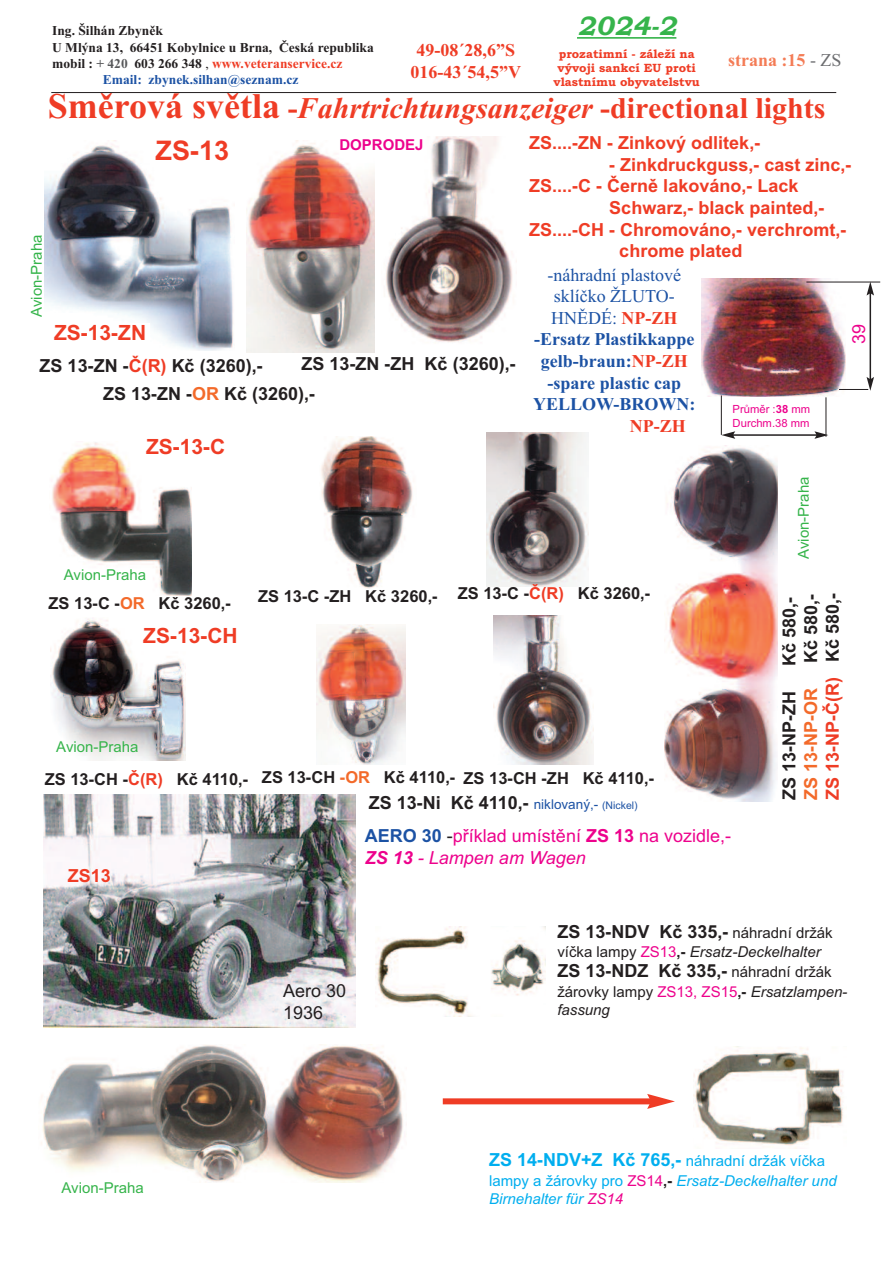
<style>
.page{position:relative;width:893px;height:1263px;background:#fff}
.page>*{position:absolute;margin:0;border:0;box-sizing:border-box;transform-origin:0 0}
.t1{font:italic 700 30px "Times New Roman";color:#ef3c25}
.t2{font:italic 700 27px "Bookman Old Style";color:#36b44b}
.t3{font:700 27px "Arial";color:#ef3c25}
.t4{font:700 21px "Arial";color:#ef3c25}
.t5{font:700 18px/21.6px "Arial";color:#231f20;text-align:right}
.t6{font:700 18px "Arial";color:#ef3c25}
.t7{font:700 18px/21.6px "Times New Roman";color:#1c52a4;text-align:center}
.t8{font:18px/21.6px "Arial";color:#ed028c}
.t9{font:700 18px/21.6px "Times New Roman";color:#ef3c25;text-align:center}
.t10{font:700 18px "Times New Roman";color:#f47c56}
.t11{font:700 18px "Arial";color:#f36a2a}
.t12{font:18px/21.6px "Arial";color:#231f20}
.t13{font:700 16.5px "Arial";color:#231f20}
.t14{font:15px/19.4px "Arial";color:#00aeef}
.t15{font:italic 15px/18px "Arial";color:#231f20}
.t16{font:15px "Arial";color:#36b44b}
.t17{font:italic 15px "Arial";color:#00aeef}
.t18{font:700 15px "Arial";color:#ed028c}
.t19{font:700 13.5px "Times New Roman";color:#231f20}
.t20{font:700 13.5px "Times New Roman";color:#ef3c25}
.t21{font:700 13.5px "Times New Roman";color:#1c52a4}
.t22{font:700 12px/14.4px "Bookman Old Style";color:#ef3c25;text-align:center}
.t23{font:11.25px/13.5px "Arial";color:#ed028c}
.s1{color:#231f20}
.s2{color:#57585a}
.s3{font-weight:400;color:#231f20}
.s4{font-weight:400;color:#6c6d70}
.s5{font-style:normal;font-size:36px}
.s6{font-style:normal}
.s7{font-weight:400}
.s8{color:#ef3c25}
.s9{color:#f36a2a}
.s10{font-weight:700}
.s11{font-weight:400;font-size:13.5px;color:#1c52a4}
.s12{font-weight:400;font-size:10.5px;color:#1c52a4}
.s13{font-weight:700;color:#1c52a4}
.s14{font-weight:700;font-style:italic}
.s15{font-style:italic}
.s16{font-weight:400;font-size:15px}
.s17{font-style:normal;color:#ed028c}
.s18{font-weight:700;font-style:normal}
.s19{font-weight:700;font-size:18px}
.s20{color:#ed028c}
.s21{font-weight:700;color:#231f20}
</style>
<div class="page">
<img style="left:45px;top:140px;width:188px;height:211px">
<img style="left:247px;top:141px;width:128px;height:212px">
<img style="left:386px;top:136px;width:131px;height:206px">
<div style="left:154px;top:139px;width:77px;height:30px;background:#fff"></div>
<div style="left:53px;top:323px;width:97px;height:24px;background:#fff"></div>
<img style="left:702px;top:279px;width:144px;height:117px">
<hr style="left:733px;top:434px;width:84px;height:2px;background:#231f20">
<svg style="left:721px;top:431px;width:14px;height:8px"></svg>
<svg style="left:814px;top:431px;width:14px;height:8px"></svg>
<hr style="left:721px;top:395px;width:1px;height:40px;background:#231f20">
<hr style="left:826px;top:397px;width:1px;height:40px;background:#231f20">
<img style="left:52px;top:442px;width:140px;height:153px">
<div style="left:145px;top:437px;width:86px;height:24px;background:#fff"></div>
<img style="left:321px;top:437px;width:92px;height:151px">
<img style="left:486px;top:432px;width:103px;height:154px">
<svg style="left:737px;top:466px;width:41px;height:336px"></svg>
<img style="left:664px;top:448px;width:113px;height:353px">
<img style="left:41px;top:1045px;width:362px;height:137px">
<img style="left:43px;top:794px;width:313px;height:233px">
<img style="left:50px;top:619px;width:135px;height:142px">
<div style="left:142px;top:627px;width:97px;height:24px;background:#fff"></div>
<img style="left:316px;top:624px;width:90px;height:140px">
<img style="left:494px;top:616px;width:99px;height:148px">
<img style="left:693px;top:1046px;width:151px;height:102px">
<img style="left:375px;top:926px;width:171px;height:90px">
<div style="left:443px;top:1098px;width:209px;height:6px;background:#ef3c25"></div>
<svg style="left:647px;top:1094px;width:28px;height:15px"></svg>
<hr style="left:51px;top:92px;width:785px;height:1px;background:#231f20">
<hr style="left:869px;top:293px;width:2px;height:87px;background:#231f20">
<svg style="left:866px;top:283px;width:8px;height:13px"></svg>
<svg style="left:839px;top:377px;width:35px;height:14px"></svg>
<hr style="left:806px;top:282px;width:74px;height:1px;background:#231f20">
<hr style="left:577px;top:37px;width:99px;height:2px;background:#36b44b">
<p class="t19" style="left:52px;top:23px;width:112px">Ing. Šilhán Zbyněk</p>
<p class="t19" style="left:52px;top:39px;width:323px">U Mlýna 13, 66451 Kobylnice u Brna, Česká republika</p>
<p class="t20" style="left:52px;top:55px;width:292px"><span class="s1">mobil :</span> <span class="s2">+ 420</span> <span class="s1">603 266 348</span> <span class="s3">,</span> www.veteranservice.cz</p>
<p class="t21" style="left:103px;top:71px;width:197px">Email: zbynek.silhan@seznam.cz</p>
<p class="t9" style="left:411px;top:39px;width:112px">49-08´28,6”S<br>016-43´54,5”V</p>
<h2 class="t2" style="left:577px;top:9px;width:101px">2024-2</h2>
<p class="t22" style="left:554px;top:46px;width:148px">prozatimní - záleží na vývoji sankcí EU proti vlastnímu obyvatelstvu</p>
<p class="t10" style="left:728px;top:49px;width:115px">strana :15 <span class="s4">- ZS</span></p>
<h1 class="t1" style="left:48px;top:91px;width:779px"><span class="s5">Směrová světla</span> <span class="s6">-</span>Fahrtrichtungsanzeiger <span class="s6">-directional lights</span></h1>
<h2 class="t3" style="left:156px;top:135px;width:75px">ZS-13</h2>
<p class="t6" style="left:529px;top:132px;width:233px">ZS....-ZN - Zinkový odlitek,-</p>
<p class="t6" style="left:609px;top:154px;width:244px">- Zinkdruckguss,- cast zinc,-</p>
<p class="t6" style="left:529px;top:176px;width:271px">ZS....-C - Černě lakováno,- Lack</p>
<p class="t6" style="left:609px;top:197px;width:217px">Schwarz,- black painted,-</p>
<p class="t6" style="left:529px;top:219px;width:319px">ZS....-CH - Chromováno,- verchromt,-</p>
<p class="t6" style="left:619px;top:240px;width:125px">chrome plated</p>
<p class="t7" style="left:533px;top:264px;width:164px"><span class="s7">-náhradní plastové sklíčko ŽLUTO-<br>HNĚDÉ:</span> <span class="s8">NP-ZH </span>-Ersatz Plastikkappe gelb-braun:<span class="s8">NP-ZH </span>-spare plastic cap<br>YELLOW-BROWN:</p>
<p class="t9" style="left:630px;top:415px;width:58px">NP-ZH</p>
<p class="t18" style="left:339px;top:136px;width:86px">DOPRODEJ</p>
<p class="t16" style="left:28px;top:317px;width:84px;rotate:-90deg">Avion-Praha</p>
<p class="t5" style="left:40px;top:355px;width:225px">ZS 13-ZN -<span class="s8">Č(R)</span> Kč (3260),-</p>
<p class="t4" style="left:54px;top:320px;width:94px">ZS-13-ZN</p>
<p class="t8" style="left:848px;top:344px;width:22px;rotate:-90deg">39</p>
<p class="t5" style="left:302px;top:353px;width:216px">ZS 13-ZN -ZH Kč (3260),-</p>
<p class="t5" style="left:103px;top:383px;width:214px">ZS 13-ZN -<span class="s9">OR</span> Kč (3260),-</p>
<p class="t23" style="left:733px;top:403px;width:79px">Průměr :<span class="s10">38</span> mm<br>Durchm.38 mm</p>
<p class="t4" style="left:146px;top:434px;width:81px">ZS-13-C</p>
<p class="t16" style="left:64px;top:566px;width:84px">Avion-Praha</p>
<p class="t13" style="left:49px;top:594px;width:184px">ZS 13-C -<span class="s9">OR</span> Kč 3260,-</p>
<p class="t4" style="left:143px;top:624px;width:96px">ZS-13-CH</p>
<p class="t13" style="left:258px;top:587px;width:394px">ZS 13-C -ZH Kč 3260,- ZS 13-C -<sup>Č(R)</sup> Kč 3260,-</p>
<p class="t16" style="left:56px;top:738px;width:84px">Avion-Praha</p>
<p class="t13" style="left:45px;top:768px;width:611px">ZS 13-CH -<span class="s8">Č(R)</span> Kč 4110,- ZS 13-CH <span class="s9">-OR</span> Kč 4110,- ZS 13-CH -ZH Kč 4110,-</p>
<p class="t6" style="left:68px;top:866px;width:45px">ZS13</p>
<p class="t5" style="left:369px;top:792px;width:270px">ZS 13-Ni Kč 4110,- <span class="s11">niklovaný,-</span> <span class="s12">(Nickel)</span></p>
<p class="t8" style="left:365px;top:825px;width:368px"><span class="s13">AERO 30</span> <span class="s1">-</span>příklad umístění <span class="s10">ZS 13</span> na vozidle,-<br><span class="s14">ZS 13</span> <span class="s15">- Lampen am Wagen</span></p>
<p class="t16" style="left:795px;top:559px;width:84px;rotate:-90deg">Avion-Praha</p>
<p class="t5" style="left:800px;top:800px;width:209px;rotate:-90deg">Kč 580,-<br><span class="s8">ZS 13-NP-Č(R)</span> Kč 580,-</p>
<p class="t5" style="left:778px;top:666px;width:71px;rotate:-90deg">Kč 580,-</p>
<p class="t11" style="left:800px;top:800px;width:114px;rotate:-90deg">ZS 13-NP-OR</p>
<p class="t5" style="left:778px;top:800px;width:111px;rotate:-90deg">ZS 13-NP-ZH</p>
<p class="t16" style="left:62px;top:1179px;width:84px">Avion-Praha</p>
<p class="t12" style="left:283px;top:980px;width:65px">Aero 30<br>1936</p>
<p class="t5" style="left:557px;top:920px;width:277px">ZS 13-NDV Kč 335,- <span class="s16">náhradní držák</span></p>
<p class="t15" style="left:557px;top:943px;width:265px"><span class="s6">víčka lampy</span> <span class="s17">ZS13</span><span class="s18">,-</span> Ersatz-Deckelhalter</p>
<p class="t5" style="left:557px;top:960px;width:276px">ZS 13-NDZ Kč 335,- <span class="s16">náhradní držák</span></p>
<p class="t15" style="left:557px;top:982px;width:291px"><span class="s6">žárovky lampy</span> <span class="s17">ZS13, ZS15</span><span class="s18">,-</span> Ersatzlampen&shy;fassung</p>
<p class="t14" style="left:489px;top:1151px;width:349px"><span class="s19">ZS 14-NDV+Z Kč 765,-</span> náhradní držák víčka lampy a žárovky pro <span class="s20">ZS14</span><span class="s21">,-</span> <span class="s15">Ersatz-Deckelhalter und</span></p>
<p class="t17" style="left:489px;top:1190px;width:136px">Birnehalter für <span class="s20">ZS14</span></p>
</div>
